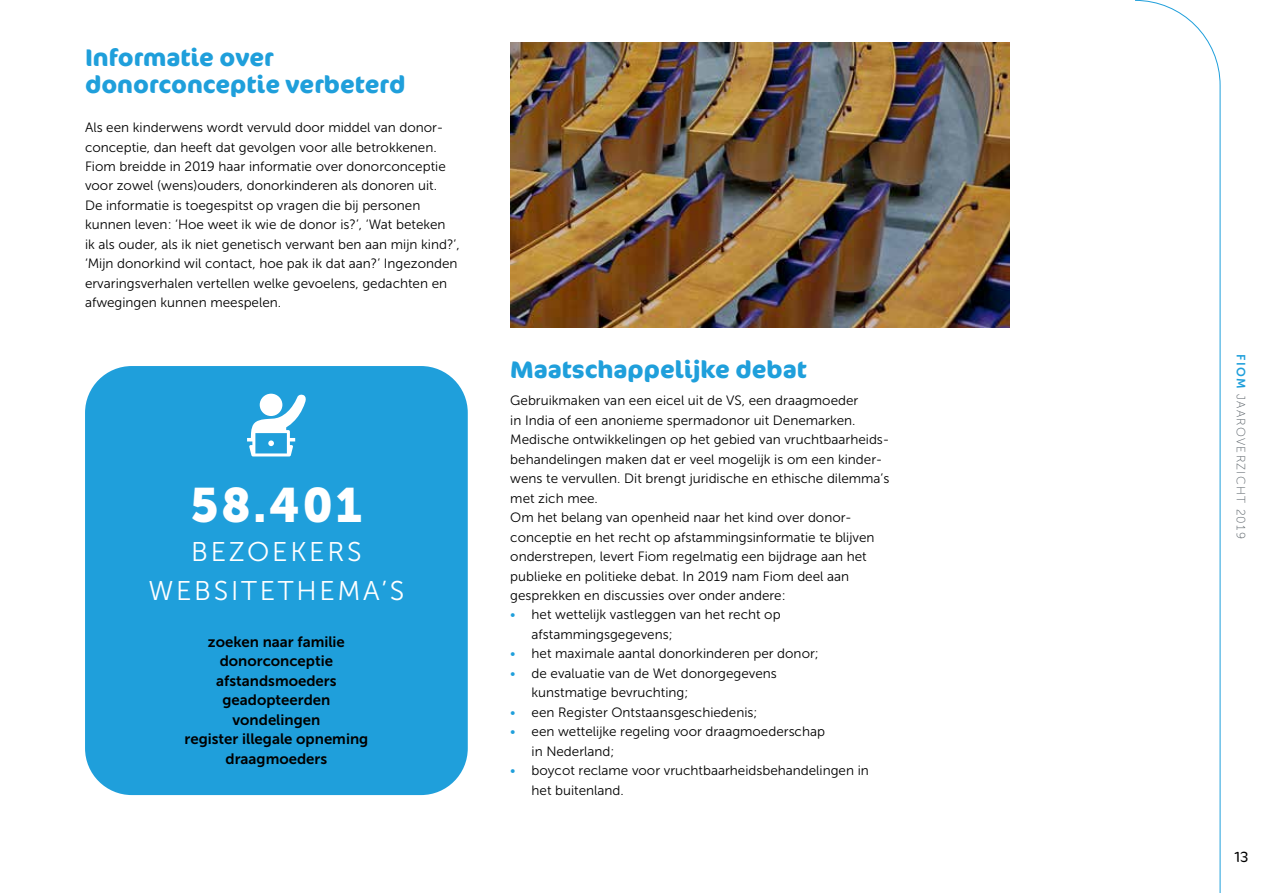
<style>
.page{position:relative;width:1263px;height:893px;background:#fff}
.page>*{position:absolute;margin:0;border:0;box-sizing:border-box;transform-origin:0 0}
.t1{font:48px "Museo Sans 900";color:#fff}
.t2{font:27px/39px "Museo Sans 300";letter-spacing:.1em;color:#fff;text-align:center}
.t3{font:700 24px/27px "Cocon";color:#1f9fdb}
.t4{font:15px/19.5px "Museo Sans 700";color:#000;text-align:center}
.t5{font:300 15px "Cocon";color:#000}
.t6{font:13.5px/19.5px "Museo Sans 300";color:#000}
.t7{font:12px "Museo Sans 100";letter-spacing:.1em;color:#565e64}
.s1{color:#1f9fdb}
.s2{font-family:"Museo Sans 700";color:#1f9fdb}
</style>
<div class="page">
<div style="left:85px;top:366px;width:383px;height:429px;background:#1f9fdb;border-radius:47px"></div>
<hr style="left:1220px;top:90px;width:1px;height:803px;background:#1f9fdb">
<svg style="left:1135px;top:0;width:86px;height:91px"></svg>
<svg style="left:247px;top:394px;width:59px;height:62px"></svg>
<img style="left:510px;top:43px;width:500px;height:284px">
<h3 class="t3" style="left:85px;top:45px;width:322px">Informatie over donorconceptie verbeterd</h3>
<p class="t6" style="left:85px;top:118px;width:376px">Als een kinderwens wordt vervuld door middel van donor&shy;conceptie, dan heeft dat gevolgen voor alle betrokkenen.<br>Fiom breidde in 2019 haar informatie over donorconceptie voor zowel (wens)ouders, donorkinderen als donoren uit.<br>De informatie is toegespitst op vragen die bij personen kunnen leven: ‘Hoe weet ik wie de donor is?’, ‘Wat beteken<br>ik als ouder, als ik niet genetisch verwant ben aan mijn kind?’, ‘Mijn donorkind wil contact, hoe pak ik dat aan?’ Ingezonden ervaringsverhalen vertellen welke gevoelens, gedachten en afwegingen kunnen meespelen.</p>
<h1 class="t1" style="left:191px;top:478px;width:173px">58.401</h1>
<h2 class="t2" style="left:148px;top:532px;width:258px">BEZOEKERS<br>WEBSITETHEMA’S</h2>
<p class="t4" style="left:185px;top:632px;width:185px">zoeken naar familie donorconceptie afstandsmoeders geadopteerden vondelingen<br>register illegale opneming draagmoeders</p>
<h3 class="t3" style="left:510px;top:357px;width:298px">Maatschappelijke debat</h3>
<p class="t6" style="left:510px;top:391px;width:381px">Gebruikmaken van een eicel uit de VS, een draagmoeder<br>in India of een anonieme spermadonor uit Denemarken.<br>Medische ontwikkelingen op het gebied van vruchtbaarheids&shy;behandelingen maken dat er veel mogelijk is om een kinder&shy;wens te vervullen. Dit brengt juridische en ethische dilemma’s met zich mee.<br>Om het belang van openheid naar het kind over donor&shy;conceptie en het recht op afstammingsinformatie te blijven onderstrepen, levert Fiom regelmatig een bijdrage aan het publieke en politieke debat. In 2019 nam Fiom deel aan gesprekken en discussies over onder andere:</p>
<p class="t6" style="left:531px;top:605px;width:251px;text-indent:-21px"><span class="s1">•</span> het wettelijk vastleggen van het recht op afstammingsgegevens;</p>
<p class="t6" style="left:510px;top:644px;width:310px"><span class="s1">•</span> het maximale aantal donorkinderen per donor;</p>
<p class="t6" style="left:531px;top:664px;width:247px;text-indent:-21px"><span class="s1">•</span> de evaluatie van de Wet donorgegevens kunstmatige bevruchting;</p>
<p class="t6" style="left:510px;top:703px;width:249px"><span class="s1">•</span> een Register Ontstaansgeschiedenis;</p>
<p class="t6" style="left:531px;top:722px;width:295px;text-indent:-21px"><span class="s1">•</span> een wettelijke regeling voor draagmoederschap in Nederland;</p>
<p class="t6" style="left:531px;top:761px;width:339px;text-indent:-21px"><span class="s1">•</span> boycot reclame voor vruchtbaarheidsbehandelingen in het buitenland.</p>
<p class="t7" style="left:1247px;top:354px;width:186px;rotate:90deg"><span class="s2">FIOM</span> JAAROVERZICHT 2019</p>
<p class="t5" style="left:1235px;top:848px;width:16px">13</p>
</div>
